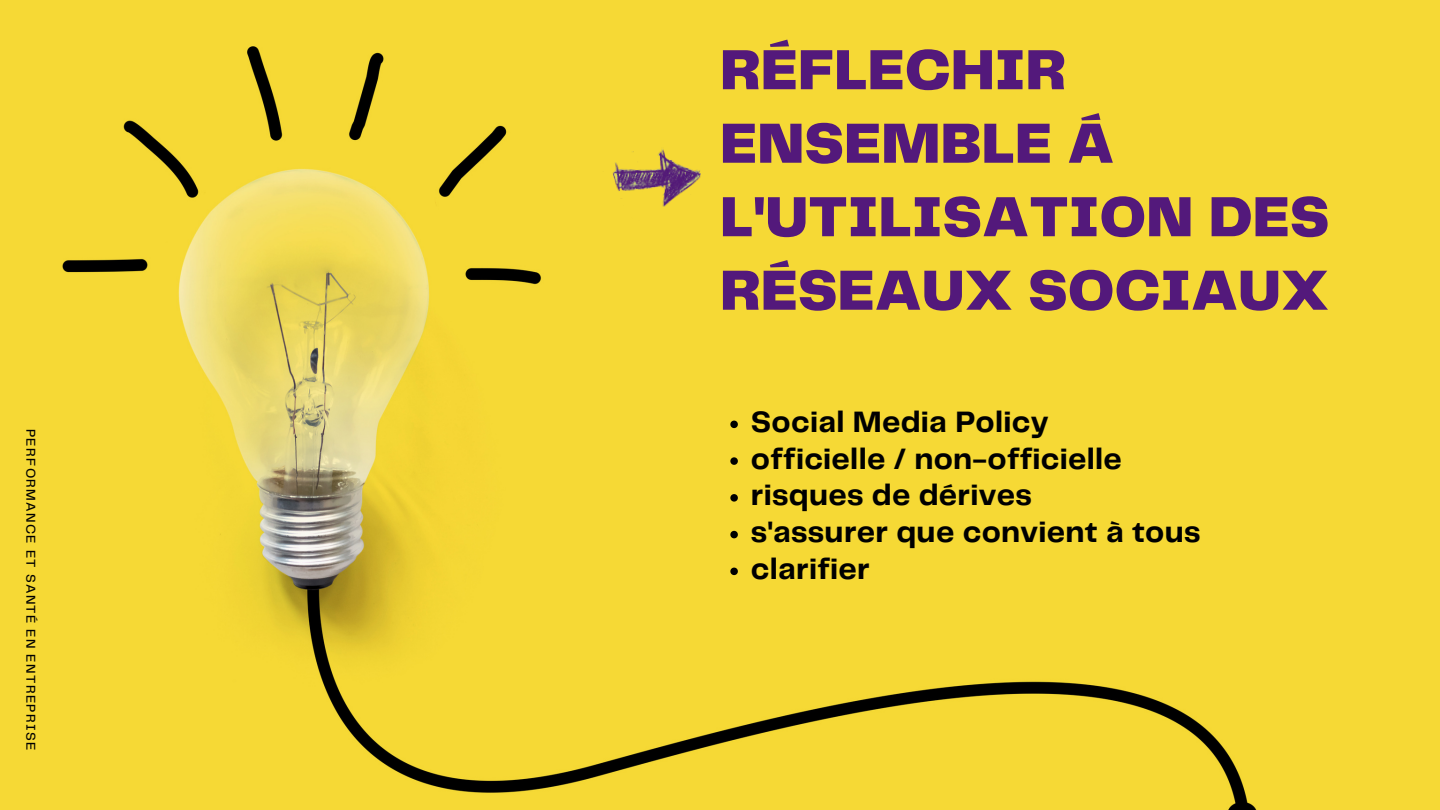
<style>
.page{position:relative;width:1440px;height:810px;background:#fff}
.page>*{position:absolute;margin:0;border:0;box-sizing:border-box;transform-origin:0 0}
.t1{font:900 58.7px/73.5px "Telegraf";color:#53197b}
.t2{font:700 30.6px/36.8px "Telegraf";letter-spacing:.01em;color:#000}
.t3{font:500 13.2px "Telegraf";letter-spacing:.1em;color:#000}
</style>
<div class="page">
<img style="left:0;top:0;width:1440px;height:810px">
<img style="left:593px;top:144px;width:121px;height:80px">
<svg style="left:730px;top:421px;width:8px;height:7px"></svg>
<svg style="left:730px;top:457px;width:8px;height:8px"></svg>
<svg style="left:730px;top:494px;width:8px;height:8px"></svg>
<svg style="left:730px;top:531px;width:8px;height:7px"></svg>
<svg style="left:730px;top:568px;width:8px;height:7px"></svg>
<p class="t3" style="left:37px;top:429px;width:323px;rotate:90deg">PERFORMANCE ET SANTÉ EN ENTREPRISE</p>
<h1 class="t1" style="left:720px;top:36px;width:611px">RÉFLECHIR<br>ENSEMBLE Á<br>L'UTILISATION DES<br>RÉSEAUX SOCIAUX</h1>
<p class="t2" style="left:751px;top:405px;width:451px">Social Media Policy<br>officielle / non-officielle risques de dérives<br>s'assurer que convient à tous clarifier</p>
</div>
